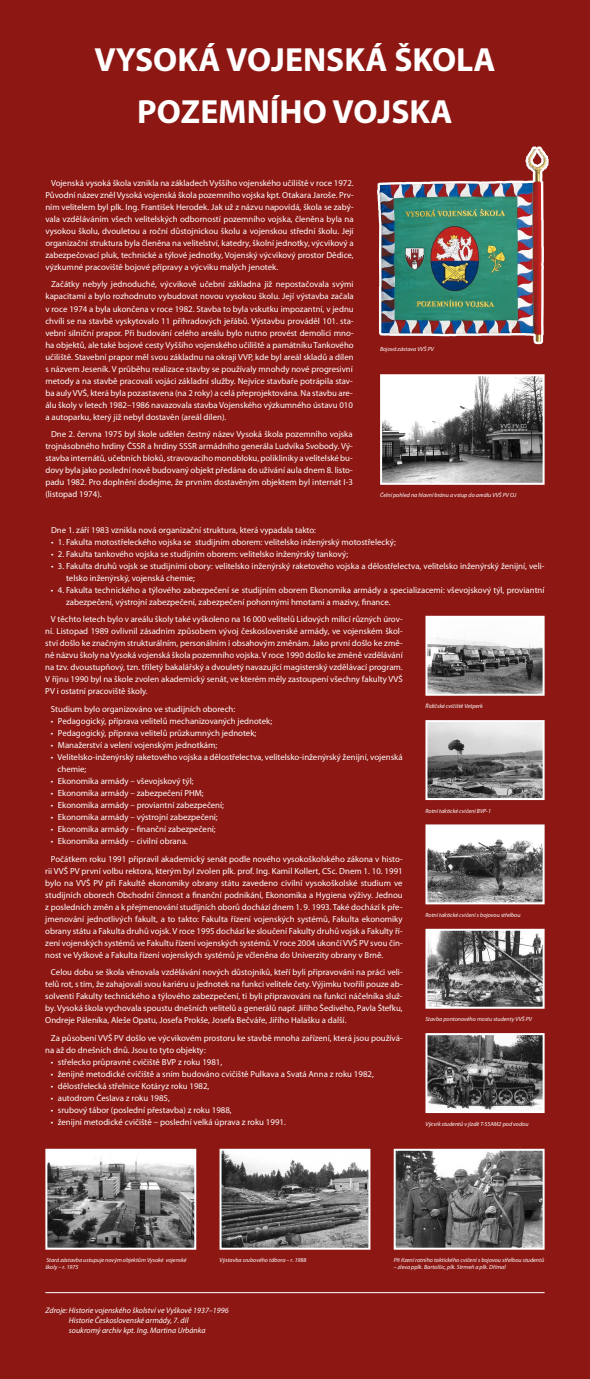
<style>
.page{position:relative;width:590px;height:1379px;background:#8c1713}
.page>*{position:absolute;margin:0;border:0;box-sizing:border-box;transform-origin:0 0}
.t1{font:700 33.6px/52px "Myriad Pro";color:#fff;text-align:center}
.t2{font:8.8px/12px "Myriad Pro";color:#fff;text-align:justify}
.t3{font:italic 8px/9.6px "Myriad Pro";color:#fff}
.t4{font:italic 6px/7.2px "Myriad Pro";color:#fff}
</style>
<div class="page">
<hr style="left:45px;top:1292px;width:499px;height:1px;background:#fff">
<img style="left:383px;top:377px;width:158px;height:105px">
<div style="left:380px;top:374px;width:164px;height:111px;border:2px solid #fff"></div>
<img style="left:377px;top:146px;width:171px;height:198px">
<img style="left:428px;top:619px;width:113px;height:74px">
<div style="left:425px;top:616px;width:119px;height:80px;border:2px solid #fff"></div>
<img style="left:428px;top:723px;width:113px;height:74px">
<div style="left:425px;top:720px;width:119px;height:80px;border:2px solid #fff"></div>
<img style="left:428px;top:827px;width:113px;height:74px">
<div style="left:425px;top:824px;width:119px;height:80px;border:2px solid #fff"></div>
<img style="left:428px;top:932px;width:113px;height:74px">
<div style="left:425px;top:929px;width:119px;height:80px;border:2px solid #fff"></div>
<img style="left:428px;top:1036px;width:113px;height:74px">
<div style="left:425px;top:1033px;width:119px;height:80px;border:2px solid #fff"></div>
<img style="left:48px;top:1152px;width:145px;height:95px">
<div style="left:45px;top:1149px;width:151px;height:101px;border:2px solid #fff"></div>
<img style="left:222px;top:1152px;width:145px;height:95px">
<div style="left:219px;top:1149px;width:151px;height:101px;border:2px solid #fff"></div>
<img style="left:396px;top:1152px;width:145px;height:95px">
<div style="left:393px;top:1149px;width:151px;height:101px;border:2px solid #fff"></div>
<h1 class="t1" style="left:94px;top:32px;width:402px">VYSOKÁ VOJENSKÁ ŠKOLA<br>POZEMNÍHO VOJSKA</h1>
<p class="t2" style="left:45px;top:177px;width:310px;text-indent:6px">Vojenská vysoká škola vznikla na základech Vyššího vojenského učiliště v roce 1972.<br>Původní název zněl Vysoká vojenská škola pozemního vojska kpt. Otakara Jaroše. Prv&shy;ním velitelem byl plk. Ing. František Herodek. Jak už z názvu napovídá, škola se zabý&shy;vala vzděláváním všech velitelských odborností pozemního vojska, členěna byla na vysokou školu, dvouletou a roční důstojnickou školu a vojenskou střední školu. Její organizační struktura byla členěna na velitelství, katedry, školní jednotky, výcvikový a zabezpečovací pluk, technické a týlové jednotky, Vojenský výcvikový prostor Dědice, výzkumné pracoviště bojové přípravy a výcviku malých jenotek.</p>
<p class="t2" style="left:45px;top:278px;width:310px;text-indent:6px">Začátky nebyly jednoduché, výcvikově učební základna již nepostačovala svými kapacitami a bylo rozhodnuto vybudovat novou vysokou školu. Její výstavba začala v roce 1974 a byla ukončena v roce 1982. Stavba to byla vskutku impozantní, v jednu chvíli se na stavbě vyskytovalo 11 příhradových jeřábů. Výstavbu prováděl 101. sta&shy;vební silniční prapor. Při budování celého areálu bylo nutno provést demolici mno&shy;ha objektů, ale také bojové cesty Vyššího vojenského učiliště a památníku Tankového učiliště. Stavební prapor měl svou základnu na okraji VVP, kde byl areál skladů a dílen s názvem Jeseník. V průběhu realizace stavby se používaly mnohdy nové progresivní metody a na stavbě pracovali vojáci základní služby. Nejvíce stavbaře potrápila stav&shy;ba auly VVŠ, která byla pozastavena (na 2 roky) a celá přeprojektována. Na stavbu are&shy;álu školy v letech 1982–1986 navazovala stavba Vojenského výzkumného ústavu 010 a autoparku, který již nebyl dostavěn (areál dílen).</p>
<p class="t2" style="left:45px;top:428px;width:309px;text-indent:6px">Dne 2. června 1975 byl škole udělen čestný název Vysoká škola pozemního vojska trojnásobného hrdiny ČSSR a hrdiny SSSR armádního generála Ludvíka Svobody. Vý&shy;stavba internátů, učebních bloků, stravovacího monobloku, polikliniky a velitelské bu&shy;dovy byla jako poslední nově budovaný objekt předána do užívání aula dnem 8. listo&shy;padu 1982. Pro doplnění dodejme, že prvním dostavěným objektem byl internát I-3 (listopad 1974).</p>
<p class="t2" style="left:51px;top:523px;width:266px">Dne 1. září 1983 vznikla nová organizační struktura, která vypadala takto:</p>
<p class="t2" style="left:51px;top:535px;width:346px">• 1. Fakulta motostřeleckého vojska se studijním oborem: velitelsko inženýrský motostřelecký;</p>
<p class="t2" style="left:51px;top:547px;width:298px">• 2. Fakulta tankového vojska se studijním oborem: velitelsko inženýrský tankový;</p>
<p class="t2" style="left:66px;top:559px;width:480px;text-indent:-15px">• 3. Fakulta druhů vojsk se studijními obory: velitelsko inženýrský raketového vojska a dělostřelectva, velitelsko inženýrský ženijní, veli&shy;telsko inženýrský, vojenská chemie;</p>
<p class="t2" style="left:66px;top:583px;width:480px;text-indent:-15px">• 4. Fakulta technického a týlového zabezpečení se studijním oborem Ekonomika armády a specializacemi: vševojskový týl, proviantní zabezpečení, výstrojní zabezpečení, zabezpečení pohonnými hmotami a mazivy, finance.</p>
<p class="t2" style="left:45px;top:613px;width:359px;text-indent:6px">V těchto letech bylo v areálu školy také vyškoleno na 16 000 velitelů Lidových milicí různých úrov&shy;ní. Listopad 1989 ovlivnil zásadnim způsobem vývoj československé armády, ve vojenském škol&shy;ství došlo ke značným strukturálním, personálním i obsahovým změnám. Jako první došlo ke změ&shy;ně názvu školy na Vysoká vojenská škola pozemního vojska. V roce 1990 došlo ke změně vzdělávání na tzv. dvoustupňový, tzn. tříletý bakalářský a dvouletý navazující magisterský vzdělávací program.<br>V říjnu 1990 byl na škole zvolen akademický senát, ve kterém měly zastoupení všechny fakulty VVŠ PV i ostatní pracoviště školy.</p>
<p class="t2" style="left:51px;top:703px;width:186px">Studium bylo organizováno ve studijních oborech:</p>
<p class="t2" style="left:51px;top:715px;width:223px">• Pedagogický, příprava velitelů mechanizovaných jednotek;</p>
<p class="t2" style="left:51px;top:727px;width:207px">• Pedagogický, příprava velitelů průzkumných jednotek;</p>
<p class="t2" style="left:51px;top:739px;width:168px">• Manažerství a velení vojenským jednotkám;</p>
<p class="t2" style="left:58px;top:751px;width:346px;text-indent:-7px">• Velitelsko-inženýrský raketového vojska a dělostřelectva, velitelsko-inženýrský ženijní, vojenská chemie;</p>
<p class="t2" style="left:51px;top:775px;width:144px">• Ekonomika armády – vševojskový týl;</p>
<p class="t2" style="left:51px;top:787px;width:154px">• Ekonomika armády – zabezpečení PHM;</p>
<p class="t2" style="left:51px;top:799px;width:174px">• Ekonomika armády – proviantní zabezpečení;</p>
<p class="t2" style="left:51px;top:811px;width:168px">• Ekonomika armády – výstrojní zabezpečení;</p>
<p class="t2" style="left:51px;top:823px;width:166px">• Ekonomika armády – finanční zabezpečení;</p>
<p class="t2" style="left:51px;top:832px;width:353px;line-height:17.7px">• Ekonomika armády – civilní obrana.<br>Počátkem roku 1991 připravil akademický senát podle nového vysokoškolského zákona v histo-</p>
<p class="t2" style="left:45px;top:865px;width:359px">rii VVŠ PV první volbu rektora, kterým byl zvolen plk. prof. Ing. Kamil Kollert, CSc. Dnem 1. 10. 1991 bylo na VVŠ PV při Fakultě ekonomiky obrany státu zavedeno civilní vysokoškolské studium ve studijních oborech Obchodní činnost a finanční podnikání, Ekonomika a Hygiena výživy. Jednou z posledních změn a k přejmenování studijních oborů dochází dnem 1. 9. 1993. Také dochází k pře&shy;jmenování jednotlivých fakult, a to takto: Fakulta řízení vojenských systémů, Fakulta ekonomiky obrany státu a Fakulta druhů vojsk. V roce 1995 dochází ke sloučení Fakulty druhů vojsk a Fakulty ří&shy;zení vojenských systémů ve Fakultu řízení vojenských systémů. V roce 2004 ukončí VVŠ PV svou čin&shy;nost ve Vyškově a Fakulta řízení vojenských systémů je včleněna do Univerzity obrany v Brně.</p>
<p class="t2" style="left:45px;top:966px;width:359px;text-indent:6px">Celou dobu se škola věnovala vzdělávání nových důstojníků, kteří byli připravováni na práci veli&shy;telů rot, s tím, že zahajovali svou kariéru u jednotek na funkci velitele čety. Výjimku tvořili pouze ab&shy;solventi Fakulty technického a týlového zabezpečení, ti byli připravováni na funkci náčelníka služ&shy;by. Vysoká škola vychovala spoustu dnešních velitelů a generálů např. Jiřího Šedivého, Pavla Štefku, Ondreje Páleníka, Aleše Opatu, Josefa Prokše, Josefa Bečváře, Jiřího Halašku a další.</p>
<p class="t2" style="left:45px;top:1032px;width:359px;text-indent:6px">Za působení VVŠ PV došlo ve výcvikovém prostoru ke stavbě mnoha zařízení, která jsou používá&shy;na až do dnešních dnů. Jsou to tyto objekty:</p>
<p class="t2" style="left:51px;top:1056px;width:173px">• střelecko průpravné cvičiště BVP z roku 1981,</p>
<p class="t2" style="left:51px;top:1068px;width:324px">• ženijně metodické cvičiště a sním budováno cvičiště Pulkava a Svatá Anna z roku 1982,</p>
<p class="t2" style="left:51px;top:1080px;width:160px">• dělostřelecká střelnice Kotáryz roku 1982,</p>
<p class="t2" style="left:51px;top:1092px;width:120px">• autodrom Česlava z roku 1985,</p>
<p class="t2" style="left:51px;top:1104px;width:182px">• srubový tábor (poslední přestavba) z roku 1988,</p>
<p class="t2" style="left:51px;top:1116px;width:236px">• ženijní metodické cvičiště – poslední velká úprava z roku 1991.</p>
<p class="t4" style="left:380px;top:345px;width:55px">Bojová zástava VVŠ PV</p>
<p class="t4" style="left:380px;top:491px;width:138px">Čelní pohled na hlavní bránu a vstup do areálu VVŠ PV OJ</p>
<p class="t4" style="left:425px;top:702px;width:59px">Řidičské cvičiště Vešperk</p>
<p class="t4" style="left:425px;top:807px;width:67px">Rotní taktické cvičení BVP-1</p>
<p class="t4" style="left:425px;top:911px;width:97px">Rotní taktické cvičení s bojovou střelbou</p>
<p class="t4" style="left:425px;top:1015px;width:108px">Stavba pontonového mostu studenty VVŠ PV</p>
<p class="t4" style="left:425px;top:1120px;width:104px">Výcvik studentů v jízdě T-55AM2 pod vodou</p>
<p class="t4" style="left:45px;top:1256px;width:143px">Stará zástavba ustupuje novým objektům Vysoké vojenské školy – r. 1975</p>
<p class="t4" style="left:219px;top:1256px;width:88px">Výstavba srubového tábora – r. 1988</p>
<p class="t4" style="left:393px;top:1256px;width:152px">Při řízení rotního taktického cvičení s bojovou střelbou studentů</p>
<p class="t4" style="left:393px;top:1263px;width:114px">– zleva pplk. Bartolšic, plk. Strmeň a plk. Dřímal</p>
<p class="t3" style="left:69px;top:1306px;width:161px;text-indent:-24px">Zdroje: Historie vojenského školství ve Vyškově 1937–1996<br>Historie Československé armády, 7. díl<br>soukromý archiv kpt. Ing. Martina Urbánka</p>
</div>
